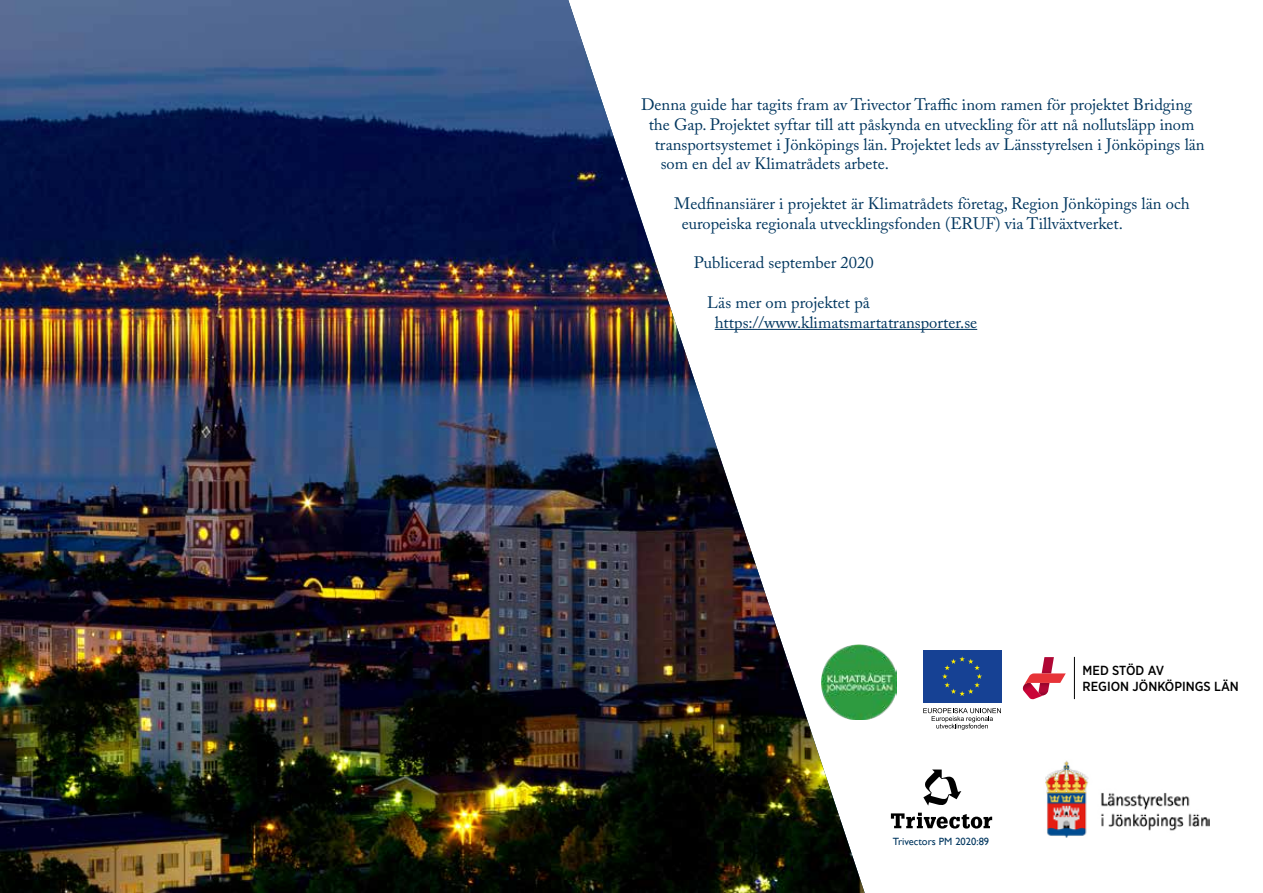
<style>
.page{position:relative;width:1263px;height:893px;background:#fff}
.page>*{position:absolute;margin:0;border:0;box-sizing:border-box;transform-origin:0 0}
.t1{font:16.5px/19.8px "Adobe Caslon Pro";color:#00365f}
.t2{font:500 13.2px/15.8px "Gotham Narrow";color:#000}
.t3{font:10.5px "Gill Sans";color:#00365f}
</style>
<div class="page">
<img style="left:0;top:0;width:865px;height:893px">
<hr style="left:715px;top:329px;width:262px;height:1px;background:#00365f">
<img style="left:822px;top:645px;width:74px;height:75px">
<svg style="left:1022px;top:657px;width:44px;height:42px"></svg>
<hr style="left:1074px;top:657px;width:1px;height:42px;background:#000">
<div style="left:921px;top:648px;width:82px;height:56px;background:linear-gradient(to bottom,#164194,#164194)"></div>
<div style="left:923px;top:650px;width:78px;height:53px;background:#164194"></div>
<svg style="left:942px;top:656px;width:40px;height:40px"></svg>
<svg style="left:923px;top:708px;width:78px;height:22px"></svg>
<svg style="left:891px;top:813px;width:101px;height:15px"></svg>
<svg style="left:923px;top:769px;width:38px;height:37px"></svg>
<img style="left:1045px;top:760px;width:164px;height:78px">
<p class="t1" style="left:641px;top:94px;width:552px">Denna guide har tagits fram av Trivector Traffic inom ramen för projektet Bridging</p>
<p class="t1" style="left:649px;top:114px;width:547px">the Gap. Projektet syftar till att påskynda en utveckling för att nå nollutsläpp inom</p>
<p class="t1" style="left:655px;top:134px;width:552px">transportsystemet i Jönköpings län. Projektet leds av Länsstyrelsen i Jönköpings län</p>
<p class="t1" style="left:661px;top:154px;width:230px">som en del av Klimatrådets arbete.</p>
<p class="t1" style="left:682px;top:193px;width:510px;text-indent:-8px">Medfinansiärer i projektet är Klimatrådets företag, Region Jönköpings län och europeiska regionala utvecklingsfonden (ERUF) via Tillväxtverket.</p>
<p class="t1" style="left:694px;top:253px;width:181px">Publicerad september 2020</p>
<p class="t1" style="left:715px;top:292px;width:264px;text-indent:-8px">Läs mer om projektet på https://www.klimatsmartatransporter.se</p>
<p class="t3" style="left:893px;top:835px;width:98px">Trivectors PM 2020:89</p>
<p class="t2" style="left:1082px;top:662px;width:158px">MED STÖD AV<br>REGION JÖNKÖPINGS LÄN</p>
</div>
